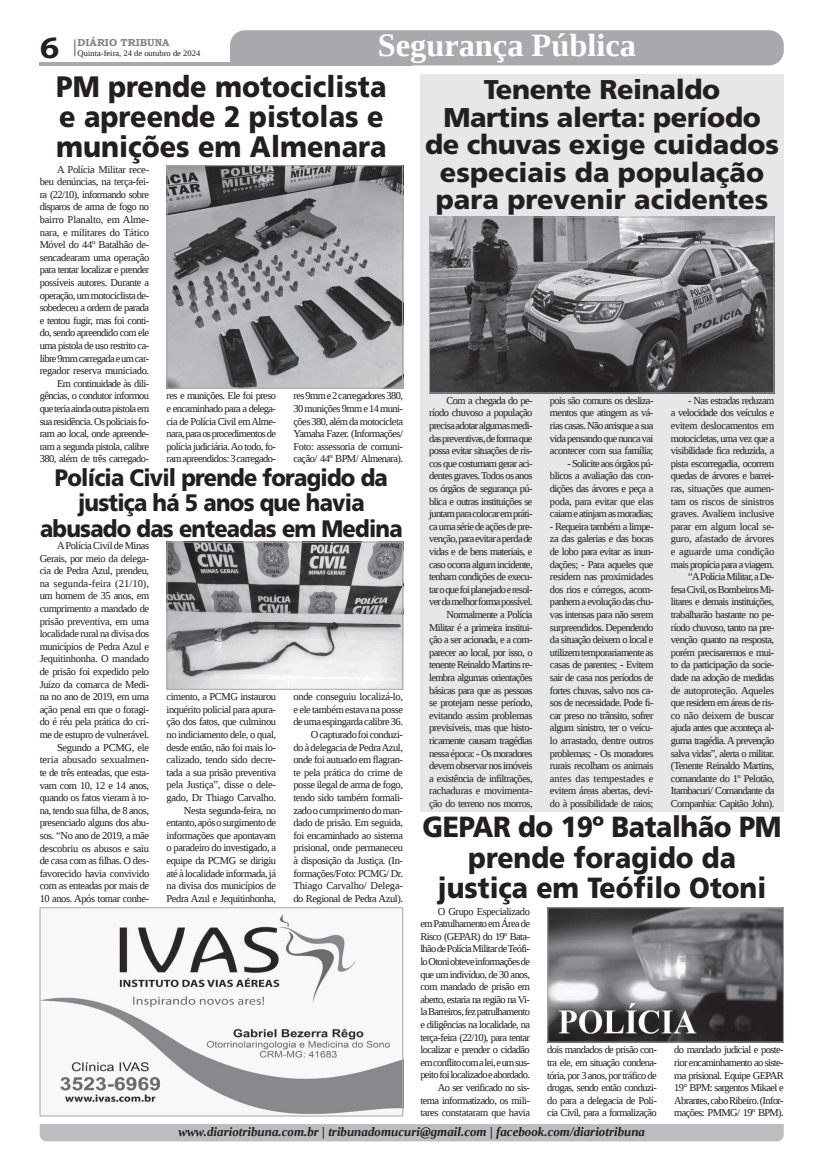
<style>
.page{position:relative;width:821px;height:1166px;background:#fff}
.page>*{position:absolute;margin:0;border:0;box-sizing:border-box;transform-origin:0 0}
.t1{font:700 32.38px "Liberation Serif";color:#fff}
.t2{font:900 29.57px/30.2px "Frutiger LT Std";color:#231f20;text-align:justify;scale:.92 1}
.t3{font:700 29.31px "Bookman Old Style";color:#231f20}
.t4{font:900 29.14px/30.3px "Frutiger LT Std";color:#231f20;text-align:center;scale:.92 1}
.t5{font:900 27.12px/27.6px "Frutiger LT Std";color:#231f20;text-align:center}
.t6{font:900 23.89px/25.8px "Frutiger LT Std";letter-spacing:-.035em;color:#231f20;text-align:center;scale:.92 1}
.t7{font:italic 700 12.95px "Liberation Serif";color:#231f20}
.t8{font:10.5px/12.6px "Liberation Serif";letter-spacing:-.05em;color:#231f20;text-align:right}
.t9{font:700 10.06px "Bookman Old Style";color:#808285}
.t10{font:8.4px "Liberation Serif";color:#231f20}
</style>
<div class="page">
<svg style="left:74px;top:39px;width:2px;height:17px"></svg>
<hr style="left:40px;top:62px;width:372px;height:3px;background:#a8a9ad">
<div style="left:230px;top:30px;width:554px;height:35px;background:#a8a9ad"></div>
<div style="left:40px;top:1124px;width:744px;height:17px;background:#bcbdc0"></div>
<div style="left:420px;top:74px;width:364px;height:737px;background:#e6e7e9"></div>
<img style="left:169px;top:167px;width:232px;height:219px">
<div style="left:167px;top:165px;width:236px;height:223px;border:1px solid #a8a9ad"></div>
<img style="left:169px;top:544px;width:232px;height:144px">
<div style="left:167px;top:542px;width:236px;height:148px;border:1px solid #a8a9ad"></div>
<img style="left:549px;top:909px;width:233px;height:131px">
<div style="left:547px;top:907px;width:237px;height:135px;border:1px solid #a8a9ad"></div>
<img style="left:42px;top:914px;width:359px;height:200px">
<div style="left:40px;top:907px;width:363px;height:209px;border:1px solid #a8a9ad"></div>
<img style="left:431px;top:219px;width:341px;height:172px">
<div style="left:429px;top:217px;width:345px;height:176px;border:1px solid #a8a9ad"></div>
<h1 class="t1" style="left:378px;top:24px;width:260px">Segurança Pública</h1>
<h2 class="t2" style="left:56px;top:71px;width:361px">PM prende motociclista e apreende 2 pistolas e munições em Almenara</h2>
<p class="t9" style="left:78px;top:35px;width:93px">DIÁRIO TRIBUNA</p>
<h3 class="t3" style="left:40px;top:27px;width:21px">6</h3>
<p class="t10" style="left:78px;top:48px;width:124px">Quinta-feira, 24 de outubro de 2024</p>
<h3 class="t5" style="left:425px;top:76px;width:356px">Tenente Reinaldo<br>Martins alerta: período de chuvas exige cuidados especiais da população para prevenir acidentes</h3>
<p class="t8" style="left:40px;top:163px;width:111px">A Polícia Militar rece-<br>beu denúncias, na terça-fei&shy;ra (22/10), informando sobre disparos de arma de fogo no bairro Planalto, em Alme&shy;nara, e militares do Tático<br>Móvel do 44º Batalhão de&shy;sencadearam uma operação para tentar localizar e prender possíveis autores. Durante a operação, um motociclista de&shy;sobedeceu a ordem de parada e tentou fugir, mas foi conti&shy;do, sendo apreendido com ele uma pistola de uso restrito ca&shy;libre 9mm carregada e um car&shy;regador reserva municiado.<br>Em continuidade às dili&shy;gências, o condutor informou que teria ainda outra pistola em sua residência. Os policiais fo&shy;ram ao local, onde apreende&shy;ram a segunda pistola, calibre<br>380, além de três carregado-</p>
<p class="t8" style="left:167px;top:389px;width:111px;text-align:justify">res e munições. Ele foi preso e encaminhado para a delega&shy;cia de Polícia Civil em Alme&shy;nara, para os procedimentos de polícia judiciária. Ao todo, fo&shy;ram apreendidos: 3 carregado-</p>
<p class="t8" style="left:293px;top:389px;width:111px;text-align:justify">res 9mm e 2 carregadores 380, 30 munições 9mm e 14 muni&shy;ções 380, além da motocicleta Yamaha Fazer. (Informações/ Foto: assessoria de comuni&shy;cação/ 44º BPM/ Almenara).</p>
<p class="t8" style="left:429px;top:394px;width:105px">Com a chegada do pe&shy;ríodo chuvoso a população precisa adotar algumas medi&shy;das preventivas, de forma que possa evitar situações de ris&shy;cos que costumam gerar aci&shy;dentes graves. Todos os anos os órgãos de segurança pú&shy;blica e outras instituições se juntam para colocar em práti&shy;ca uma série de ações de pre&shy;venção, para evitar a perda de vidas e de bens materiais, e caso ocorra algum incidente, tenham condições de execu&shy;tar o que foi planejado e resol&shy;ver da melhor forma possível.<br>Normalmente a Polícia<br>Militar é a primeira institui&shy;ção a ser acionada, e a com&shy;parecer ao local, por isso, o tenente Reinaldo Martins re&shy;lembra algumas orientações básicas para que as pessoas se protejam nesse período, evitando assim problemas previsíveis, mas que histo&shy;ricamente causam tragédias nessa época: - Os moradores devem observar nos imóveis a existência de infiltrações, rachaduras e movimenta&shy;ção do terreno nos morros,</p>
<p class="t8" style="left:550px;top:394px;width:105px;text-align:justify">pois são comuns os desliza&shy;mentos que atingem as vá&shy;rias casas. Não arrisque a sua vida pensando que nunca vai acontecer com sua família;</p>
<p class="t8" style="left:671px;top:394px;width:105px">- Nas estradas reduzam<br>a velocidade dos veículos e evitem deslocamentos em motocicletas, uma vez que a visibilidade fica reduzida, a pista escorregadia, ocorrem quedas de árvores e barrei&shy;ras, situações que aumen&shy;tam os riscos de sinistros graves. Avaliem inclusive parar em algum local se&shy;guro, afastado de árvores e aguarde uma condição mais propícia para a viagem. “A Polícia Militar, a De&shy;fesa Civil, os Bombeiros Mi&shy;litares e demais instituições, trabalharão bastante no pe&shy;ríodo chuvoso, tanto na pre&shy;venção quanto na resposta, porém precisaremos e mui&shy;to da participação da socie&shy;dade na adoção de medidas de autoproteção. Aqueles que residem em áreas de ris&shy;co não deixem de buscar ajuda antes que aconteça al&shy;guma tragédia. A prevenção salva vidas”, alerta o militar. (Tenente Reinaldo Martins, comandante do 1º Pelotão,<br>Itambacuri/ Comandante da<br>Companhia: Capitão John).</p>
<p class="t8" style="left:550px;top:457px;width:105px;text-align:justify;text-indent:17px">- Solicite aos órgãos pú&shy;blicos a avaliação das con&shy;dições das árvores e peça a poda, para evitar que elas caiam e atinjam as moradias;</p>
<p class="t8" style="left:550px;top:520px;width:105px;text-align:justify">- Requeira também a limpe&shy;za das galerias e das bocas de lobo para evitar as inun&shy;dações; - Para aqueles que residem nas proximidades dos rios e córregos, acom&shy;panhem a evolução das chu&shy;vas intensas para não serem surpreendidos. Dependendo da situação deixem o local e utilizem temporariamente as casas de parentes; - Evitem sair de casa nos períodos de fortes chuvas, salvo nos ca&shy;sos de necessidade. Pode fi&shy;car preso no trânsito, sofrer algum sinistro, ter o veícu&shy;lo arrastado, dentre outros problemas; - Os moradores rurais recolham os animais antes das tempestades e evitem áreas abertas, devi&shy;do à possibilidade de raios;</p>
<h3 class="t6" style="left:40px;top:464px;width:396px">Polícia Civil prende foragido da justiça há 5 anos que havia abusado das enteadas em Medina</h3>
<p class="t8" style="left:40px;top:539px;width:111px">A Polícia Civil de Minas<br>Gerais, por meio da delega&shy;cia de Pedra Azul, prendeu, na segunda-feira (21/10), um homem de 35 anos, em cumprimento a mandado de prisão preventiva, em uma localidade rural na divisa dos municípios de Pedra Azul e<br>Jequitinhonha. O mandado de prisão foi expedido pelo<br>Juízo da comarca de Medi&shy;na no ano de 2019, em uma ação penal em que o foragi&shy;do é réu pela prática do cri&shy;me de estupro de vulnerável.<br>Segundo a PCMG, ele teria abusado sexualmen&shy;te de três enteadas, que esta&shy;vam com 10, 12 e 14 anos, quando os fatos vieram à to&shy;na, tendo sua filha, de 8 anos, presenciado alguns dos abu&shy;sos. “No ano de 2019, a mãe descobriu os abusos e saiu de casa com as filhas. O des&shy;favorecido havia convivido com as enteadas por mais de<br>10 anos. Após tomar conhe-</p>
<p class="t8" style="left:167px;top:690px;width:111px">cimento, a PCMG instaurou inquérito policial para apura&shy;ção dos fatos, que culminou no indiciamento dele, o qual, desde então, não foi mais lo&shy;calizado, tendo sido decre&shy;tada a sua prisão preventiva pela Justiça”, disse o dele&shy;gado, Dr Thiago Carvalho.<br>Nesta segunda-feira, no entanto, após o surgimento de informações que apontavam o paradeiro do investigado, a equipe da PCMG se dirigiu até à localidade informada, já na divisa dos municípios de<br>Pedra Azul e Jequitinhonha,</p>
<p class="t8" style="left:293px;top:690px;width:111px">onde conseguiu localizá-lo, e ele também estava na posse de uma espingarda calibre 36.<br>O capturado foi conduzi-<br>do à delegacia de Pedra Azul, onde foi autuado em flagran&shy;te pela prática do crime de posse ilegal de arma de fogo, tendo sido também formali&shy;zado o cumprimento do man&shy;dado de prisão. Em seguida, foi encaminhado ao sistema prisional, onde permaneceu à disposição da Justiça. (In&shy;formações/Foto: PCMG/ Dr.<br>Thiago Carvalho/ Delega&shy;do Regional de Pedra Azul).</p>
<h3 class="t4" style="left:423px;top:812px;width:392px">GEPAR do 19º Batalhão PM prende foragido da justiça em Teófilo Otoni</h3>
<p class="t8" style="left:420px;top:905px;width:111px">O Grupo Especializado<br>em Patrulhamento em Área de<br>Risco (GEPAR) do 19º Bata&shy;lhão de Polícia Militar de Teófi&shy;lo Otoni obteve informações de que um indivíduo, de 30 anos, com mandado de prisão em aberto, estaria na região na Vi&shy;la Barreiros, fez patrulhamento e diligências na localidade, na terça-feira (22/10), para tentar localizar e prender o cidadão em conflito com a lei, e um sus&shy;peito foi localizado e abordado.<br>Ao ser verificado no sis&shy;tema informatizado, os mili&shy;tares constataram que havia</p>
<p class="t8" style="left:547px;top:1043px;width:111px;text-align:justify">dois mandados de prisão con&shy;tra ele, em situação condena&shy;tória, por 3 anos, por tráfico de drogas, sendo então conduzi&shy;do para a delegacia de Polí&shy;cia Civil, para a formalização</p>
<p class="t8" style="left:674px;top:1043px;width:111px;text-align:justify">do mandado judicial e poste&shy;rior encaminhamento ao siste&shy;ma prisional. Equipe GEPAR 19° BPM: sargentos Mikael e Abrantes, cabo Ribeiro. (Infor&shy;mações: PMMG/ 19º BPM).</p>
<p class="t7" style="left:178px;top:1123px;width:468px">www.diariotribuna.com.br | tribunadomucuri@gmail.com | facebook.com/diariotribuna</p>
</div>
